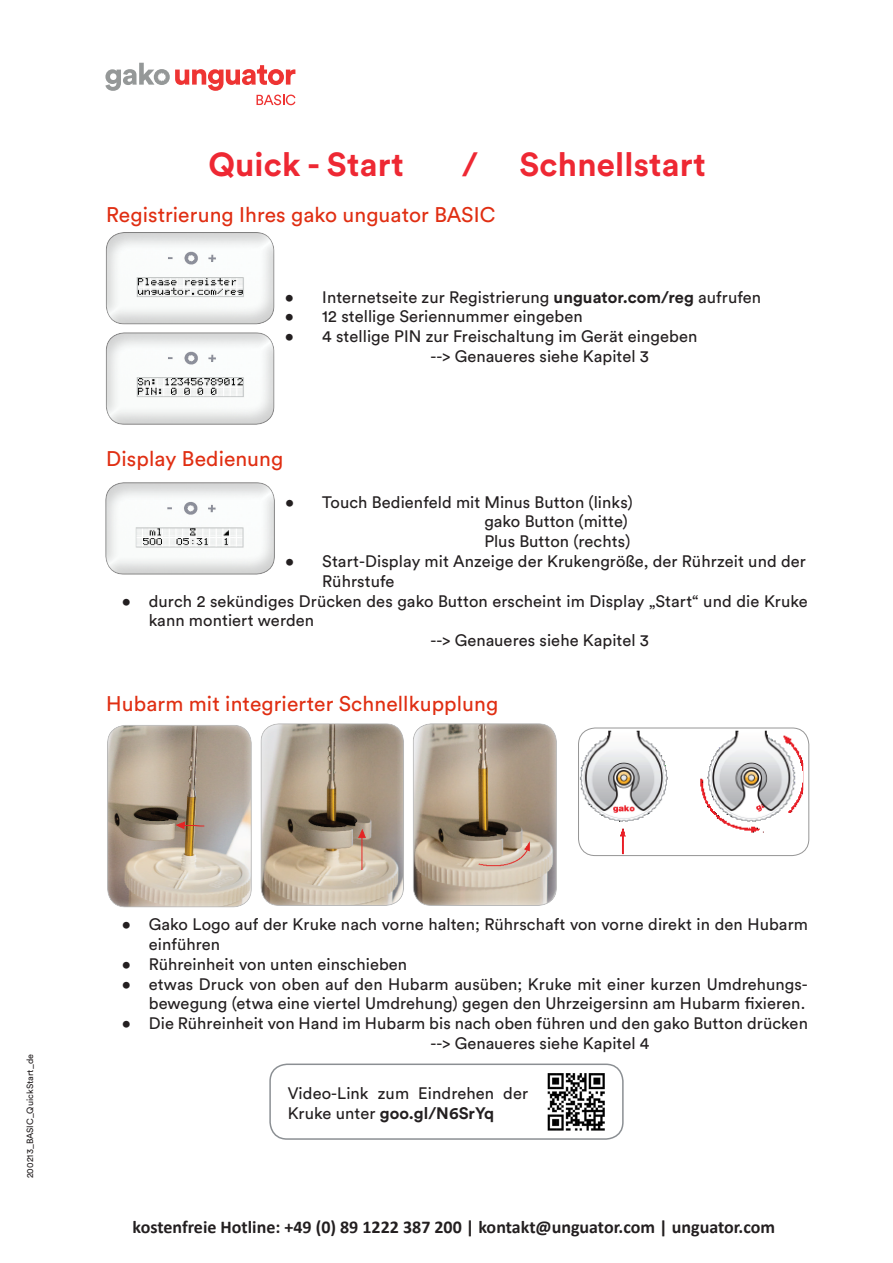
<style>
.page{position:relative;width:893px;height:1263px;background:#fff}
.page>*{position:absolute;margin:0;border:0;box-sizing:border-box;transform-origin:0 0}
.Headline{font:700 33px "Circular Pro";letter-spacing:.005em;color:#ee2833}
.Subheadline{font:21px "Circular Pro";letter-spacing:.005em;color:#e02e12}
.t1{font:700 18px "Calibri";color:#231f20}
.Fließtext{font:16.5px/19.8px "Circular Pro";letter-spacing:.005em;color:#231f20}
.Fließtext_-_Bullets{font:16.5px "Circular Pro";letter-spacing:.005em;color:#231f20}
.t2{font:9px "Circular Pro";letter-spacing:.005em;color:#231f20}
.s1{font-weight:700}
</style>
<div class="page">
<svg style="left:105px;top:63px;width:190px;height:42px"></svg>
<div style="left:105px;top:232px;width:171px;height:93px;background:#231f20;opacity:.2"></div>
<div style="left:105px;top:332px;width:171px;height:93px;background:#231f20;opacity:.2"></div>
<div style="left:105px;top:482px;width:171px;height:93px;background:#231f20;opacity:.2"></div>
<img style="left:578px;top:728px;width:225px;height:127px">
<div style="left:578px;top:728px;width:231px;height:128px;border:1px solid #969696;border-radius:17px"></div>
<div style="left:106px;top:723px;width:147px;height:185px;background:#fff;opacity:.75"></div>
<div style="left:260px;top:723px;width:144px;height:183px;background:#fff;opacity:.75"></div>
<div style="left:413px;top:723px;width:144px;height:183px;background:#fff;opacity:.75"></div>
<div style="left:269px;top:1063px;width:355px;height:77px;border:2px solid #8b8f93;border-radius:17px"></div>
<img style="left:547px;top:1073px;width:58px;height:58px">
<p class="Headline" style="left:208px;top:141px;width:197px">Quick - Start</p>
<p class="Headline" style="left:462px;top:141px;width:17px">/</p>
<p class="Headline" style="left:520px;top:141px;width:188px">Schnellstart</p>
<p class="Subheadline" style="left:106px;top:201px;width:391px">Registrierung Ihres gako unguator BASIC</p>
<p class="Fließtext" style="left:285px;top:286px;width:478px">• Internetseite zur Registrierung <span class="s1">unguator.com/reg</span> aufrufen</p>
<p class="Fließtext" style="left:285px;top:306px;width:299px">• 12 stellige Seriennummer eingeben</p>
<p class="Fließtext" style="left:285px;top:326px;width:414px">• 4 stellige PIN zur Freischaltung im Gerät eingeben</p>
<p class="Fließtext_-_Bullets" style="left:430px;top:345px;width:220px">--&gt; Genaueres siehe Kapitel 3</p>
<p class="Subheadline" style="left:106px;top:445px;width:178px">Display Bedienung</p>
<p class="Fließtext" style="left:285px;top:491px;width:349px">• Touch Bedienfeld mit Minus Button (links)</p>
<p class="Fließtext_-_Bullets" style="left:484px;top:510px;width:145px">gako Button (mitte)</p>
<p class="Fließtext_-_Bullets" style="left:484px;top:530px;width:147px">Plus Button (rechts)</p>
<p class="Fließtext" style="left:322px;top:550px;width:485px;text-indent:-37px">• Start-Display mit Anzeige der Krukengröße, der Rührzeit und der<br>Rührstufe</p>
<p class="Fließtext" style="left:149px;top:590px;width:660px;text-indent:-27px">• durch 2 sekündiges Drücken des gako Button erscheint im Display „Start“ und die Kruke kann montiert werden</p>
<p class="Fließtext_-_Bullets" style="left:430px;top:629px;width:220px">--&gt; Genaueres siehe Kapitel 3</p>
<p class="Subheadline" style="left:106px;top:689px;width:393px">Hubarm mit integrierter Schnellkupplung</p>
<p class="t2" style="left:24px;top:1178px;width:126px;rotate:-90deg">200213_BASIC_QuickStart_de</p>
<p class="Fließtext" style="left:149px;top:914px;width:661px;text-indent:-27px">• Gako Logo auf der Kruke nach vorne halten; Rührschaft von vorne direkt in den Hubarm einführen</p>
<p class="Fließtext" style="left:122px;top:953px;width:287px">• Rühreinheit von unten einschieben</p>
<p class="Fließtext" style="left:122px;top:973px;width:688px;text-align:right">• etwas Druck von oben auf den Hubarm ausüben; Kruke mit einer kurzen Umdrehungs&shy;bewegung (etwa eine viertel Umdrehung) gegen den Uhrzeigersinn am Hubarm fixieren.</p>
<p class="Fließtext" style="left:122px;top:1013px;width:688px">• Die Rühreinheit von Hand im Hubarm bis nach oben führen und den gako Button drücken</p>
<p class="Fließtext_-_Bullets" style="left:430px;top:1032px;width:221px">--&gt; Genaueres siehe Kapitel 4</p>
<p class="Fließtext" style="left:288px;top:1083px;width:242px">Video-Link zum Eindrehen der<br>Kruke unter <span class="s1">goo.gl/N6SrYq</span></p>
<p class="t1" style="left:133px;top:1216px;width:644px">kostenfreie Hotline: +49 (0) 89 1222 387 200 | kontakt@unguator.com | unguator.com</p>
</div>
